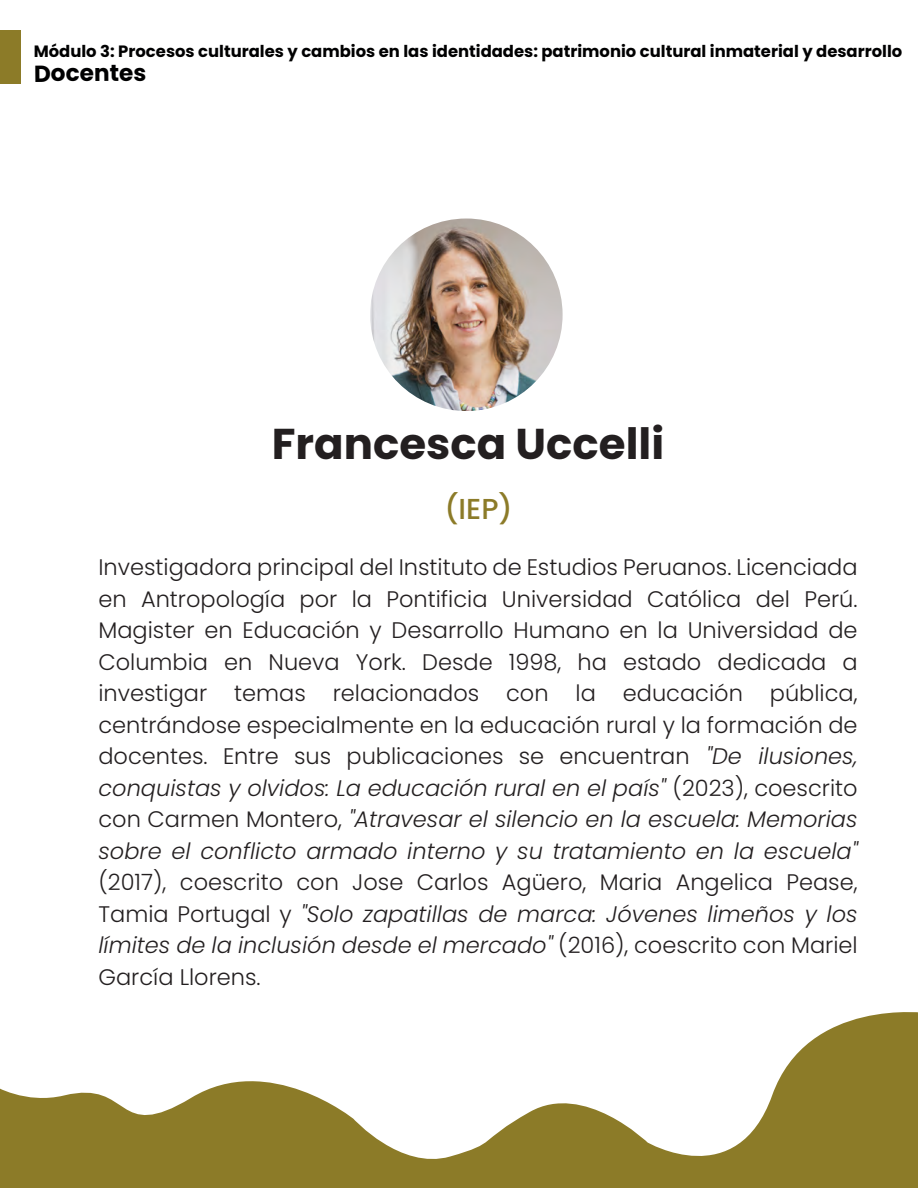
<style>
.page{position:relative;width:918px;height:1188px;background:#fff}
.page>*{position:absolute;margin:0;border:0;box-sizing:border-box;transform-origin:0 0}
.t1{font:700 43.05px "Poppins";color:#231f20}
.t2{font:500 28.8px "Poppins";color:#8c7b28}
.t3{font:700 23.25px "Poppins";color:#000001}
.t4{font:300 22.5px/31.5px "Poppins";color:#231f20;text-align:justify}
.t5{font:700 16.35px "Poppins";color:#000001}
.s1{font-style:italic}
</style>
<div class="page">
<svg style="left:1px;top:1012px;width:917px;height:176px"></svg>
<div style="left:0;top:30px;width:21px;height:54px;background:#8c7b28"></div>
<img style="left:370px;top:219px;width:193px;height:192px">
<p class="t5" style="left:34px;top:42px;width:870px">Módulo 3: Procesos culturales y cambios en las identidades: patrimonio cultural inmaterial y desarrollo</p>
<p class="t3" style="left:34px;top:60px;width:114px;rotate:-1deg">Docentes</p>
<h1 class="t1" style="left:272px;top:419px;width:394px">Francesca Uccelli</h1>
<p class="t2" style="left:444px;top:492px;width:70px">(IEP)</p>
<p class="t4" style="left:98px;top:551px;width:761px">Investigadora principal del Instituto de Estudios Peruanos. Licenciada en Antropología por la Pontificia Universidad Católica del Perú.<br>Magister en Educación y Desarrollo Humano en la Universidad de Columbia en Nueva York. Desde 1998, ha estado dedicada a investigar temas relacionados con la educación pública, centrándose especialmente en la educación rural y la formación de docentes. Entre sus publicaciones se encuentran <span class="s1">"De ilusiones, conquistas y olvidos: La educación rural en el país"</span> (2023), coescrito con Carmen Montero, <span class="s1">"Atravesar el silencio en la escuela: Memorias sobre el conflicto armado interno y su tratamiento en la escuela"</span></p>
<p class="t4" style="left:98px;top:866px;width:761px">(2017), coescrito con Jose Carlos Agüero, Maria Angelica Pease, Tamia Portugal y <span class="s1">"Solo zapatillas de marca: Jóvenes limeños y los límites de la inclusión desde el mercado"</span> (2016), coescrito con Mariel García Llorens.</p>
</div>
